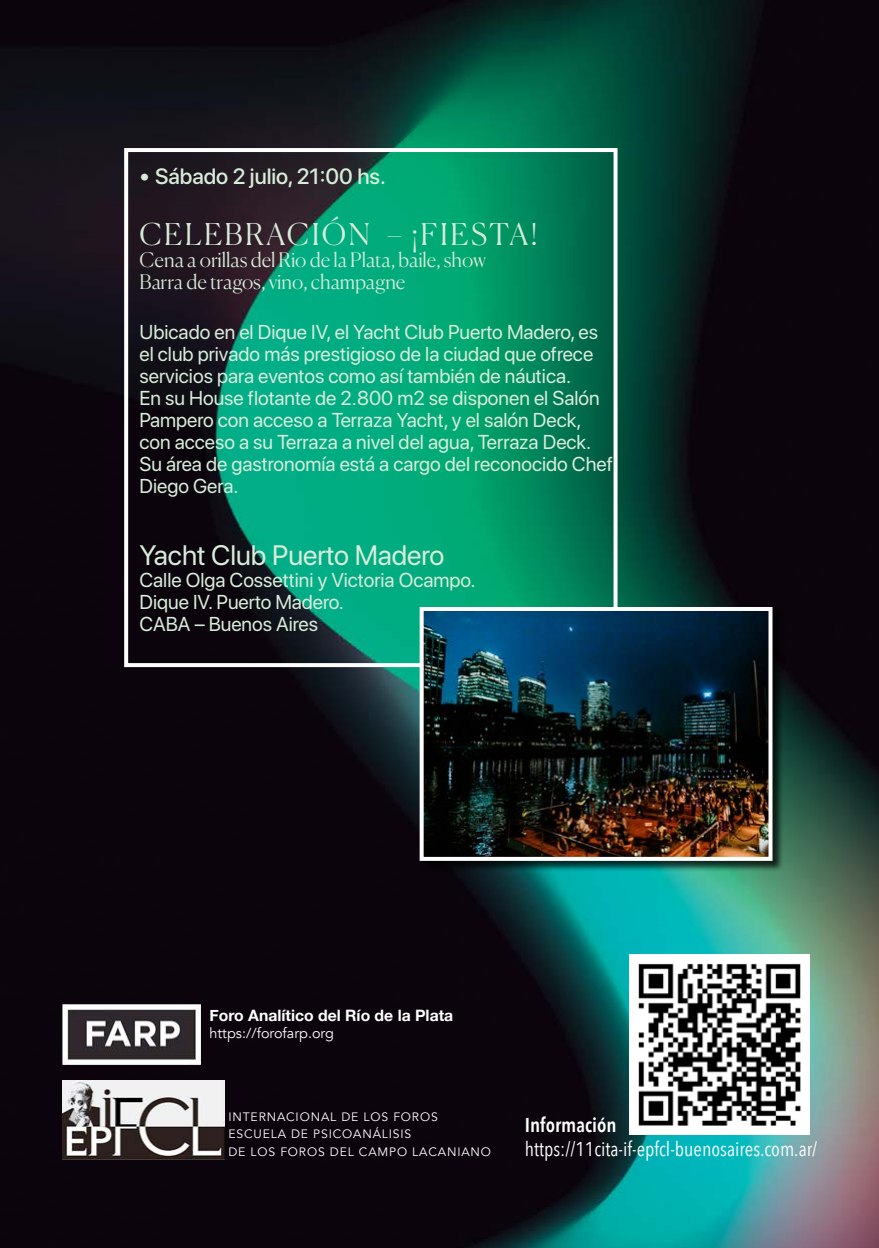
<style>
.page{position:relative;width:879px;height:1248px;background:#fff}
.page>*{position:absolute;margin:0;border:0;box-sizing:border-box;transform-origin:0 0}
.t1{font:300 30px "Canela";letter-spacing:.08em;color:#d8ecda}
.t2{font:28px "SF Pro Display";color:#d8ecda}
.t3{font:500 22px "SF Pro Display";color:#d8ecda}
.t4{font:20px/22px "SF Pro Display";color:#d8ecda}
.t5{font:300 20px/22px "Canela";color:#d8ecda}
.t6{font:20px "Avenir Next Condensed";color:#fff}
.t7{font:600 20px "Avenir Next Condensed";color:#fff}
.t8{font:700 15.8px "Helvetica Neue";color:#fff}
.t9{font:14.4px "Avenir";color:#fff}
.t10{font:12.2px/17.4px "Avenir";letter-spacing:.07em;color:#fff}
.s1{font-family:"Sabon LT";font-weight:400;font-style:italic;font-size:20px}
</style>
<div class="page">
<img style="left:0;top:0;width:879px;height:1247px">
<img style="left:630px;top:954px;width:179px;height:179px">
<img style="left:63px;top:1079px;width:162px;height:80px">
<img style="left:63px;top:1004px;width:138px;height:60px">
<div style="left:124px;top:148px;width:493px;height:519px;border:4px solid #fff"></div>
<div style="left:420px;top:607px;width:363px;height:264px;background:#000;opacity:.75"></div>
<img style="left:425px;top:612px;width:342px;height:243px">
<div style="left:420px;top:607px;width:352px;height:253px;border:4px solid #fff"></div>
<p class="t3" style="left:139px;top:161px;width:248px"><span class="s1">•</span> Sábado 2 julio, 21:00 hs.</p>
<h1 class="t1" style="left:139px;top:211px;width:399px">CELEBRACIÓN – ¡FIESTA!</h1>
<p class="t5" style="left:139px;top:247px;width:348px">Cena a orillas del Rio de la Plata, baile, show<br>Barra de tragos, vino, champagne</p>
<p class="t4" style="left:139px;top:321px;width:475px">Ubicado en el Dique IV, el Yacht Club Puerto Madero, es el club privado más prestigioso de la ciudad que ofrece servicios para eventos como así también de náutica.<br>En su House flotante de 2.800 m2 se disponen el Salón Pampero con acceso a Terraza Yacht, y el salón Deck, con acceso a su Terraza a nivel del agua, Terraza Deck.<br>Su área de gastronomía está a cargo del reconocido Chef Diego Gera.</p>
<h2 class="t2" style="left:139px;top:533px;width:306px">Yacht Club Puerto Madero</h2>
<p class="t4" style="left:139px;top:569px;width:337px">Calle Olga Cossettini y Victoria Ocampo.<br>Dique IV. Puerto Madero.<br>CABA – Buenos Aires</p>
<p class="t8" style="left:209px;top:1005px;width:245px">Foro Analítico del Río de la Plata</p>
<p class="t9" style="left:209px;top:1023px;width:126px">https://forofarp.org</p>
<p class="t10" style="left:228px;top:1108px;width:264px">INTERNACIONAL DE LOS FOROS<br>ESCUELA DE PSICOANÁLISIS<br>DE LOS FOROS DEL CAMPO LACANIANO</p>
<p class="t7" style="left:525px;top:1112px;width:93px">Información</p>
<p class="t6" style="left:525px;top:1136px;width:294px">https://11cita-if-epfcl-buenosaires.com.ar/</p>
</div>
